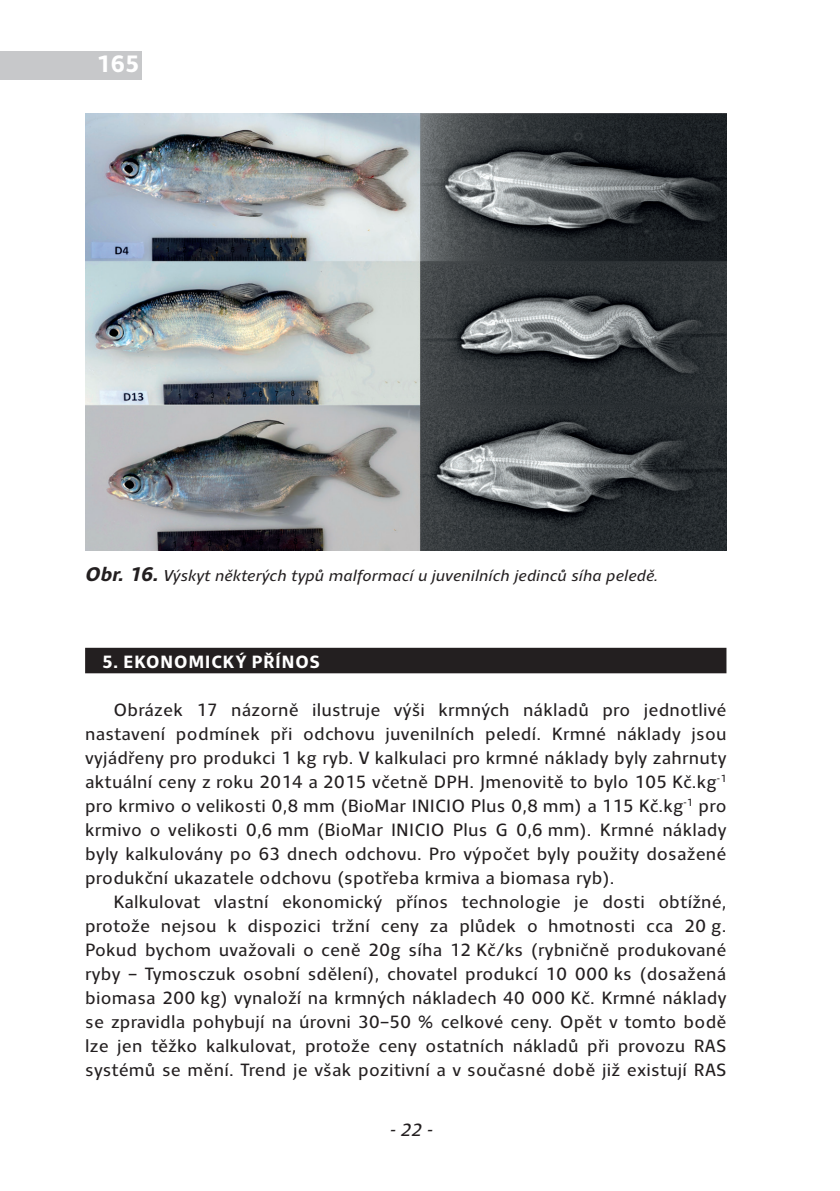
<style>
.page{position:relative;width:840px;height:1191px;background:#fff}
.page>*{position:absolute;margin:0;border:0;box-sizing:border-box;transform-origin:0 0}
.t1{font:700 24px "Clara Sans";color:#fff}
.zakladni_styl{font:18px/24px "Clara Sans";letter-spacing:.01em;color:#231f20;text-align:justify}
.Nadpis_uroven_1{font:700 18px "Clara Sans";letter-spacing:.02em;color:#fff}
.t2{font:italic 18px "Clara Sans";color:#231f20}
.Označeni_obrazku_a_t{font:italic 16px "Clara Sans";color:#231f20}
.s1{font-weight:700;font-size:20px}
</style>
<div class="page">
<div style="left:0;top:51px;width:142px;height:28px;background:#c7c8ca"></div>
<div style="left:85px;top:648px;width:641px;height:25px;background:#231f20"></div>
<img style="left:85px;top:113px;width:641px;height:437px">
<h1 class="t1" style="left:97px;top:51px;width:44px">165</h1>
<p class="Označeni_obrazku_a_t" style="left:85px;top:567px;width:574px"><span class="s1">Obr. 16.</span> Výskyt některých typů malformací u juvenilních jedinců síha peledě.</p>
<p class="Nadpis_uroven_1" style="left:102px;top:651px;width:219px">5. EKONOMICKÝ PŘÍNOS</p>
<p class="zakladni_styl" style="left:85px;top:698px;width:642px;text-indent:28px">Obrázek 17 názorně ilustruje výši krmných nákladů pro jednotlivé nastavení podmínek při odchovu juvenilních peledí. Krmné náklady jsou vyjádřeny pro produkci 1 kg ryb. V kalkulaci pro krmné náklady byly zahrnuty aktuální ceny z roku 2014 a 2015 včetně DPH. Jmenovitě to bylo 105 Kč.kg<sup>-1 </sup>pro krmivo o velikosti 0,8 mm (BioMar INICIO Plus 0,8 mm) a 115 Kč.kg<sup>-1</sup> pro krmivo o velikosti 0,6 mm (BioMar INICIO Plus G 0,6 mm). Krmné náklady byly kalkulovány po 63 dnech odchovu. Pro výpočet byly použity dosažené produkční ukazatele odchovu (spotřeba krmiva a biomasa ryb).</p>
<p class="zakladni_styl" style="left:85px;top:890px;width:642px;text-indent:28px">Kalkulovat vlastní ekonomický přínos technologie je dosti obtížné, protože nejsou k dispozici tržní ceny za plůdek o hmotnosti cca 20 g.<br>Pokud bychom uvažovali o ceně 20g síha 12 Kč/ks (rybničně produkované ryby – Tymosczuk osobní sdělení), chovatel produkcí 10 000 ks (dosažená biomasa 200 kg) vynaloží na krmných nákladech 40 000 Kč. Krmné náklady se zpravidla pohybují na úrovni 30–50 % celkové ceny. Opět v tomto bodě lze jen těžko kalkulovat, protože ceny ostatních nákladů při provozu RAS systémů se mění. Trend je však pozitivní a v současné době již existují RAS</p>
<p class="t2" style="left:390px;top:1120px;width:44px">- 22 -</p>
</div>
